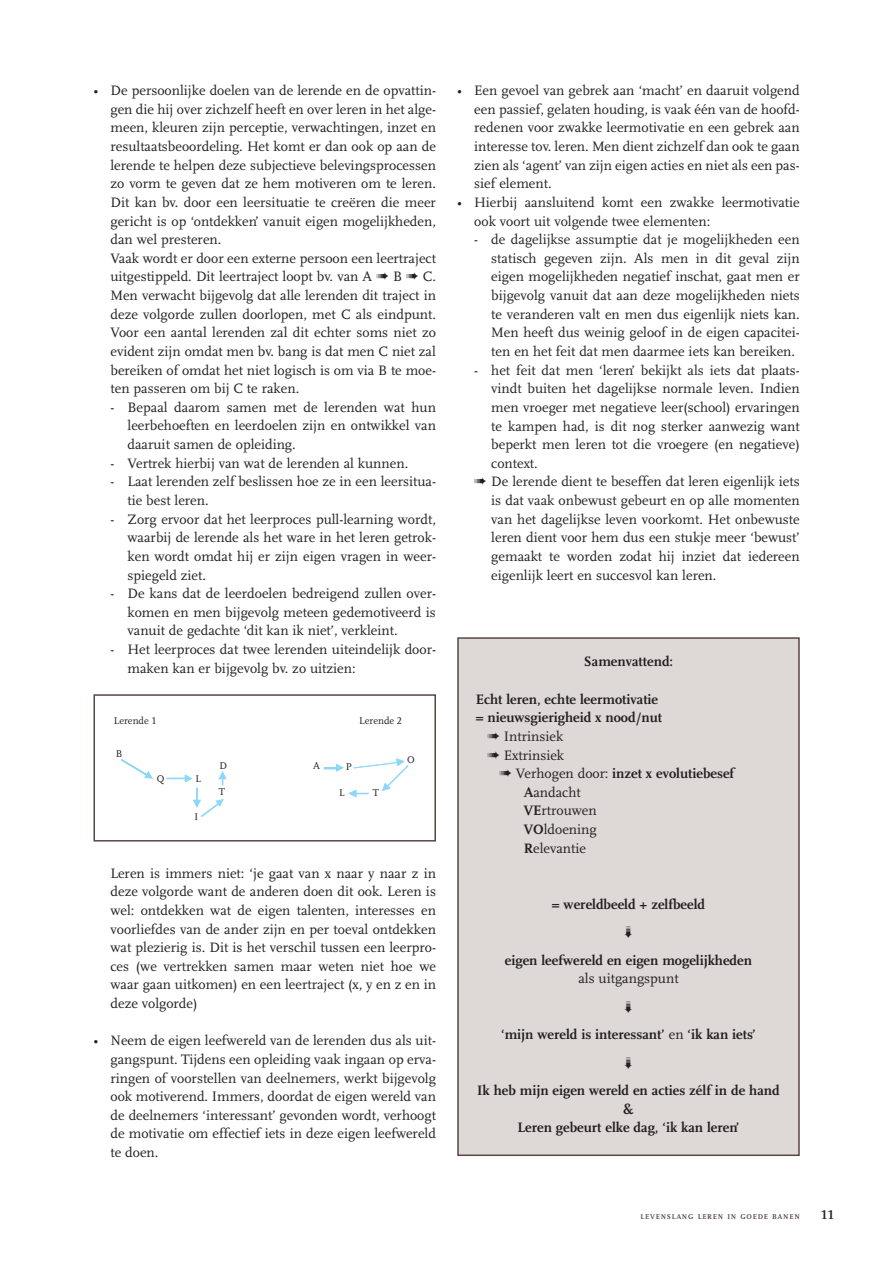
<style>
.page{position:relative;width:892px;height:1262px;background:#fff}
.page>*{position:absolute;margin:0;border:0;box-sizing:border-box;transform-origin:0 0}
.t1{font:14.25px/18.6px "Scala LF";color:#231f1f;text-align:justify}
.t2{font:700 14.25px/18.6px "Scala LF";color:#231f1f}
.t3{font:700 13.5px "Scala LF";color:#231f1f}
.t4{font:10.2px "Scala LF";color:#231f1f}
.t5{font:700 7.35px "Scala LF";letter-spacing:.1em;color:#574744}
.s1{font-weight:400;color:#ded8d7}
.s2{font-weight:400}
</style>
<div class="page">
<svg style="left:93px;top:637px;width:707px;height:519px"></svg>
<svg style="left:624px;top:926px;width:8px;height:11px"></svg>
<svg style="left:624px;top:1001px;width:8px;height:11px"></svg>
<svg style="left:624px;top:1057px;width:8px;height:12px"></svg>
<p class="t1" style="left:110px;top:82px;width:327px;text-align:left;text-indent:-17px">• De persoonlijke doelen van de lerende en de opvattin&shy;gen die hij over zichzelf heeft en over leren in het alge&shy;meen, kleuren zijn perceptie, verwachtingen, inzet en resultaatsbeoordeling. Het komt er dan ook op aan de lerende te helpen deze subjectieve belevingsprocessen zo vorm te geven dat ze hem motiveren om te leren.<br>Dit kan bv. door een leersituatie te creëren die meer gericht is op ‘ontdekken’ vanuit eigen mogelijkheden, dan wel presteren.<br>Vaak wordt er door een externe persoon een leertraject uitgestippeld. Dit leertraject loopt bv. van A ➠ B ➠ C.<br>Men verwacht bijgevolg dat alle lerenden dit traject in deze volgorde zullen doorlopen, met C als eindpunt.<br>Voor een aantal lerenden zal dit echter soms niet zo evident zijn omdat men bv. bang is dat men C niet zal bereiken of omdat het niet logisch is om via B te moe&shy;ten passeren om bij C te raken.</p>
<p class="t1" style="left:127px;top:399px;width:310px;text-indent:-17px">- Bepaal daarom samen met de lerenden wat hun leerbehoeften en leerdoelen zijn en ontwikkel van daaruit samen de opleiding.</p>
<p class="t1" style="left:110px;top:455px;width:299px">- Vertrek hierbij van wat de lerenden al kunnen.</p>
<p class="t1" style="left:127px;top:474px;width:310px;text-indent:-17px">- Laat lerenden zelf beslissen hoe ze in een leersitua&shy;tie best leren.</p>
<p class="t1" style="left:127px;top:511px;width:310px;text-indent:-17px">- Zorg ervoor dat het leerproces pull-learning wordt, waarbij de lerende als het ware in het leren getrok&shy;ken wordt omdat hij er zijn eigen vragen in weer&shy;spiegeld ziet.</p>
<p class="t1" style="left:127px;top:585px;width:310px;text-indent:-17px">- De kans dat de leerdoelen bedreigend zullen over&shy;komen en men bijgevolg meteen gedemotiveerd is vanuit de gedachte ‘dit kan ik niet’, verkleint.</p>
<p class="t1" style="left:127px;top:641px;width:310px;text-indent:-17px">- Het leerproces dat twee lerenden uiteindelijk door&shy;maken kan er bijgevolg bv. zo uitzien:</p>
<p class="t4" style="left:114px;top:717px;width:44px">Lerende 1</p>
<p class="t4" style="left:359px;top:717px;width:44px">Lerende 2</p>
<p class="t4" style="left:219px;top:761px;width:9px">D</p>
<p class="t4" style="left:313px;top:761px;width:8px">A</p>
<p class="t4" style="left:346px;top:763px;width:8px">P</p>
<p class="t4" style="left:157px;top:774px;width:9px">Q</p>
<p class="t4" style="left:195px;top:774px;width:7px">L</p>
<p class="t4" style="left:373px;top:789px;width:8px">T</p>
<p class="t4" style="left:195px;top:813px;width:5px">I</p>
<p class="t4" style="left:116px;top:750px;width:8px">B</p>
<p class="t4" style="left:407px;top:756px;width:9px">O</p>
<p class="t4" style="left:219px;top:788px;width:8px">T</p>
<p class="t4" style="left:339px;top:789px;width:7px">L</p>
<p class="t1" style="left:110px;top:865px;width:327px">Leren is immers niet: ‘je gaat van x naar y naar z in deze volgorde want de anderen doen dit ook. Leren is wel: ontdekken wat de eigen talenten, interesses en voorliefdes van de ander zijn en per toeval ontdekken wat plezierig is. Dit is het verschil tussen een leerpro&shy;ces (we vertrekken samen maar weten niet hoe we waar gaan uitkomen) en een leertraject (x, y en z en in deze volgorde)</p>
<p class="t1" style="left:110px;top:1033px;width:327px;text-indent:-17px">• Neem de eigen leefwereld van de lerenden dus als uit&shy;gangspunt. Tijdens een opleiding vaak ingaan op erva&shy;ringen of voorstellen van deelnemers, werkt bijgevolg ook motiverend. Immers, doordat de eigen wereld van de deelnemers ‘interessant’ gevonden wordt, verhoogt de motivatie om effectief iets in deze eigen leefwereld te doen.</p>
<p class="t1" style="left:474px;top:82px;width:327px;text-indent:-17px">• Een gevoel van gebrek aan ‘macht’ en daaruit volgend een passief, gelaten houding, is vaak één van de hoofd&shy;redenen voor zwakke leermotivatie en een gebrek aan interesse tov. leren. Men dient zichzelf dan ook te gaan zien als ‘agent’ van zijn eigen acties en niet als een pas&shy;sief element.</p>
<p class="t1" style="left:474px;top:194px;width:327px;text-indent:-17px">• Hierbij aansluitend komt een zwakke leermotivatie ook voort uit volgende twee elementen:</p>
<p class="t1" style="left:491px;top:231px;width:310px;text-indent:-17px">- de dagelijkse assumptie dat je mogelijkheden een statisch gegeven zijn. Als men in dit geval zijn eigen mogelijkheden negatief inschat, gaat men er bijgevolg vanuit dat aan deze mogelijkheden niets te veranderen valt en men dus eigenlijk niets kan.<br>Men heeft dus weinig geloof in de eigen capacitei&shy;ten en het feit dat men daarmee iets kan bereiken.</p>
<p class="t1" style="left:474px;top:362px;width:327px">- het feit dat men ‘leren’ bekijkt als iets dat plaats-</p>
<p class="t1" style="left:491px;top:381px;width:310px">vindt buiten het dagelijkse normale leven. Indien</p>
<p class="t1" style="left:491px;top:399px;width:310px">men vroeger met negatieve leer(school) ervaringen</p>
<p class="t1" style="left:491px;top:418px;width:310px">te kampen had, is dit nog sterker aanwezig want</p>
<p class="t1" style="left:491px;top:436px;width:310px">beperkt men leren tot die vroegere (en negatieve)</p>
<p class="t1" style="left:491px;top:455px;width:48px">context.</p>
<p class="t1" style="left:474px;top:474px;width:327px">➠ De lerende dient te beseffen dat leren eigenlijk iets</p>
<p class="t1" style="left:491px;top:492px;width:310px">is dat vaak onbewust gebeurt en op alle momenten</p>
<p class="t1" style="left:491px;top:511px;width:310px">van het dagelijkse leven voorkomt. Het onbewuste</p>
<p class="t1" style="left:491px;top:530px;width:310px">leren dient voor hem dus een stukje meer ‘bewust’</p>
<p class="t1" style="left:491px;top:548px;width:310px">gemaakt te worden zodat hij inziet dat iedereen</p>
<p class="t1" style="left:491px;top:567px;width:227px">eigenlijk leert en succesvol kan leren.</p>
<p class="t2" style="left:583px;top:654px;width:91px">Samenvattend:</p>
<p class="t2" style="left:475px;top:691px;width:260px">Echt leren, echte leermotivatie<br>= nieuwsgierigheid x nood/nut<br><span class="s1">=</span> ➠ <span class="s2">Intrinsiek<br></span><span class="s1">=</span> ➠ <span class="s2">Extrinsiek<br></span><span class="s1">= ‡</span> ➠ <span class="s2">Verhogen door:</span> inzet x evolutiebesef <span class="s1">= ‡ ‡ ‡</span> A<span class="s2">andacht<br></span><span class="s1">= ‡ ‡ ‡</span> VE<span class="s2">rtrouwen<br></span><span class="s1">= ‡ ‡ ‡</span> VO<span class="s2">ldoening<br></span><span class="s1">= ‡ ‡ ‡</span> R<span class="s2">elevantie</span></p>
<p class="t2" style="left:552px;top:896px;width:155px">= wereldbeeld + zelfbeeld</p>
<p class="t2" style="left:505px;top:952px;width:249px">eigen leefwereld en eigen mogelijkheden</p>
<p class="t1" style="left:578px;top:970px;width:102px">als uitgangspunt</p>
<p class="t2" style="left:501px;top:1026px;width:256px">‘mijn wereld is interessant’ <span class="s2">en</span> ‘ik kan iets’</p>
<p class="t2" style="left:477px;top:1082px;width:304px;text-align:center">Ik heb mijn eigen wereld en acties zélf in de hand &amp;<br>Leren gebeurt elke dag, ‘ik kan leren’</p>
<p class="t5" style="left:640px;top:1214px;width:161px">LEVENSLANG LEREN IN GOEDE BANEN</p>
<p class="t3" style="left:821px;top:1210px;width:15px">11</p>
</div>
